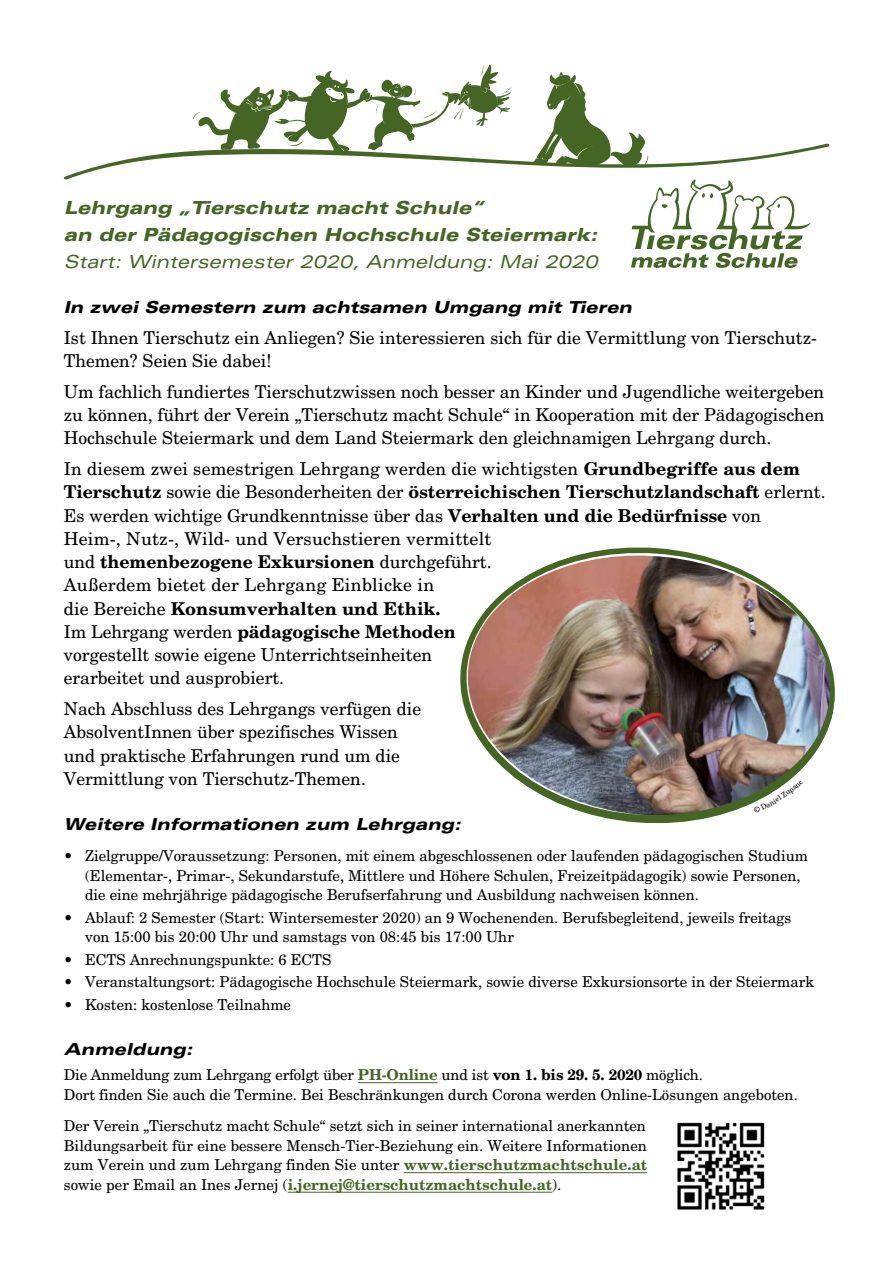
<style>
.page{position:relative;width:893px;height:1263px;background:#fff}
.page>*{position:absolute;margin:0;border:0;box-sizing:border-box;transform-origin:0 0}
.t1{font:italic 900 expanded 18px/27px "Univers";color:#446523}
.t2{font:italic expanded 18px "Univers";color:#446523}
.t3{font:17.7px/23.2px "New Century Schlbk";color:#000}
.t4{font:italic 900 expanded 16.5px "Univers";color:#000}
.t5{font:15px/19.5px "New Century Schlbk";color:#000}
.s1{font-weight:700}
.s2{font-weight:700;color:#446523}
</style>
<div class="page">
<hr style="left:358px;top:1082px;width:80px;height:1px;background:#446523">
<hr style="left:404px;top:1172px;width:243px;height:1px;background:#446523">
<hr style="left:288px;top:1192px;width:264px;height:1px;background:#446523">
<img style="left:460px;top:547px;width:375px;height:277px">
<img style="left:677px;top:1122px;width:88px;height:88px">
<svg style="left:63px;top:64px;width:767px;height:204px"></svg>
<svg style="left:753px;top:780px;width:50px;height:33px"></svg>
<p class="t1" style="left:64px;top:194px;width:535px">Lehrgang „Tierschutz macht Schule“<br>an der Pädagogischen Hochschule Steiermark:</p>
<p class="t2" style="left:64px;top:251px;width:535px">Start: Wintersemester 2020, Anmeldung: Mai 2020</p>
<p class="t4" style="left:64px;top:298px;width:570px">In zwei Semestern zum achtsamen Umgang mit Tieren</p>
<p class="t3" style="left:64px;top:326px;width:755px">Ist Ihnen Tierschutz ein Anliegen? Sie interessieren sich für die Vermittlung von Tierschutz-<br>Themen? Seien Sie dabei!</p>
<p class="t3" style="left:64px;top:380px;width:762px;text-align:justify">Um fachlich fundiertes Tierschutzwissen noch besser an Kinder und Jugendliche weitergeben zu können, führt der Verein „Tierschutz macht Schule“ in Kooperation mit der Pädagogischen Hochschule Steiermark und dem Land Steiermark den gleichnamigen Lehrgang durch.</p>
<p class="t3" style="left:64px;top:457px;width:763px">In diesem zwei semestrigen Lehrgang werden die wichtigsten <span class="s1">Grundbegriffe aus dem Tierschutz</span> sowie die Besonderheiten der <span class="s1">österreichischen Tierschutzlandschaft</span> erlernt.<br>Es werden wichtige Grundkenntnisse über das <span class="s1">Verhalten und die Bedürfnisse</span> von<br>Heim-, Nutz-, Wild- und Versuchstieren vermittelt<br>und <span class="s1">themenbezogene Exkursionen</span> durchgeführt.<br>Außerdem bietet der Lehrgang Einblicke in<br>die Bereiche <span class="s1">Konsumverhalten und Ethik.<br></span>Im Lehrgang werden <span class="s1">pädagogische Methoden<br></span>vorgestellt sowie eigene Unterrichtseinheiten<br>erarbeitet und ausprobiert.</p>
<p class="t3" style="left:64px;top:697px;width:359px">Nach Abschluss des Lehrgangs verfügen die AbsolventInnen über spezifisches Wissen und praktische Erfahrungen rund um die Vermittlung von Tierschutz-Themen.</p>
<p class="t4" style="left:64px;top:814px;width:398px">Weitere Informationen zum Lehrgang:</p>
<p class="t5" style="left:85px;top:846px;width:725px;text-indent:-21px">• Zielgruppe/Voraussetzung: Personen, mit einem abgeschlossenen oder laufenden pädagogischen Studium (Elementar-, Primar-, Sekundarstufe, Mittlere und Höhere Schulen, Freizeitpädagogik) sowie Personen, die eine mehrjährige pädagogische Berufserfahrung und Ausbildung nachweisen können.</p>
<p class="t5" style="left:85px;top:908px;width:708px;text-indent:-21px">• Ablauf: 2 Semester (Start: Wintersemester 2020) an 9 Wochenenden. Berufsbegleitend, jeweils freitags von 15:00 bis 20:00 Uhr und samstags von 08:45 bis 17:00 Uhr</p>
<p class="t5" style="left:64px;top:950px;width:269px">• ECTS Anrechnungspunkte: 6 ECTS</p>
<p class="t5" style="left:64px;top:972px;width:752px">• Veranstaltungsort: Pädagogische Hochschule Steiermark, sowie diverse Exkursionsorte in der Steiermark</p>
<p class="t5" style="left:64px;top:995px;width:229px">• Kosten: kostenlose Teilnahme</p>
<p class="t4" style="left:64px;top:1039px;width:130px">Anmeldung:</p>
<p class="t5" style="left:64px;top:1065px;width:735px">Die Anmeldung zum Lehrgang erfolgt über <span class="s2">PH-Online</span> und ist <span class="s1">von 1. bis 29. 5. 2020</span> möglich.<br>Dort finden Sie auch die Termine. Bei Beschränkungen durch Corona werden Online-Lösungen angeboten.</p>
<p class="t5" style="left:64px;top:1116px;width:585px;text-align:justify">Der Verein „Tierschutz macht Schule“ setzt sich in seiner international anerkannten Bildungsarbeit für eine bessere Mensch-Tier-Beziehung ein. Weitere Informationen zum Verein und zum Lehrgang finden Sie unter <span class="s2">www.tierschutzmachtschule.at </span>sowie per Email an Ines Jernej (<span class="s2">i.jernej@tierschutzmachtschule.at</span>).</p>
</div>
